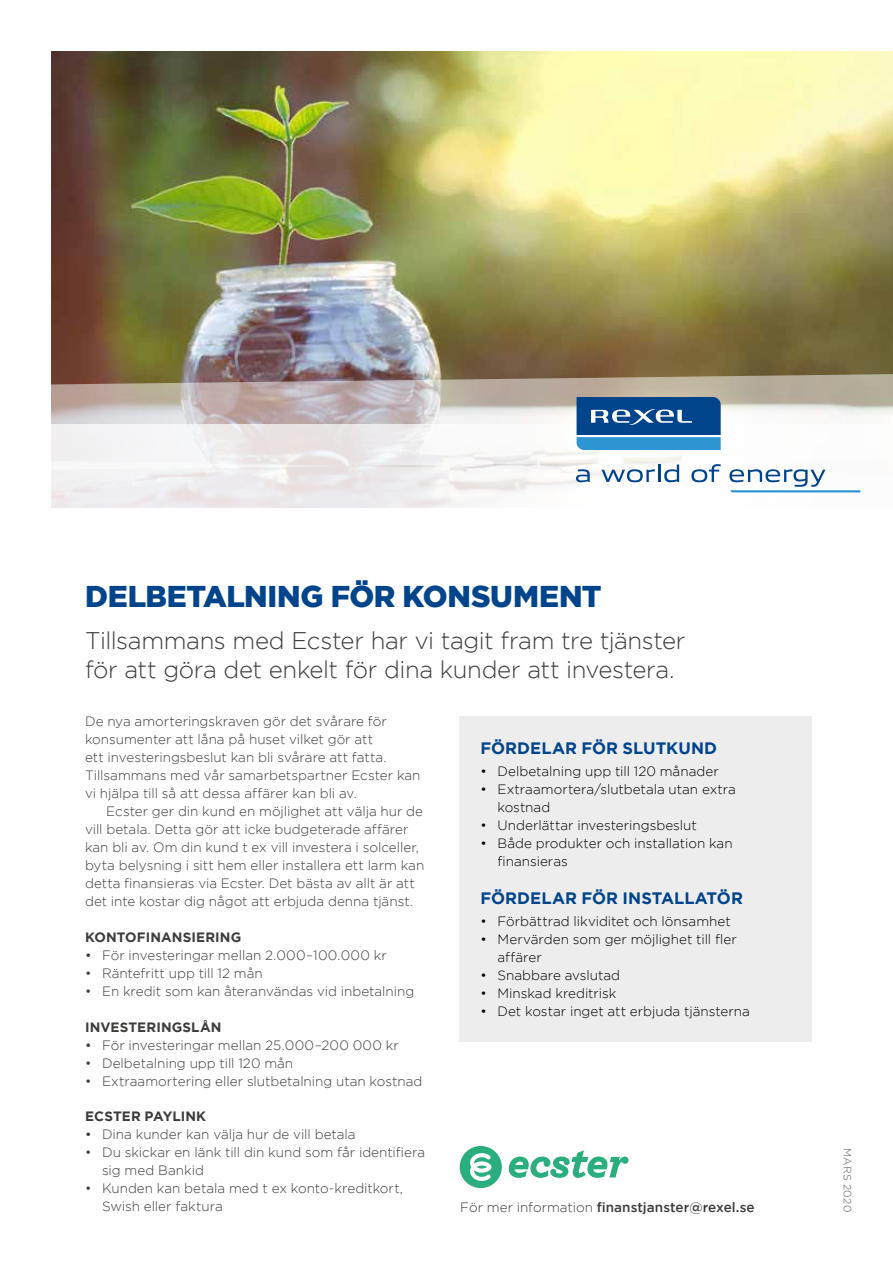
<style>
.page{position:relative;width:893px;height:1263px;background:#fff}
.page>*{position:absolute;margin:0;border:0;box-sizing:border-box;transform-origin:0 0}
.t1{font:900 30px "Gotham";letter-spacing:-.01em;color:#00448c}
.t2{font:300 24px/28.8px "Gotham";letter-spacing:-.015em;color:#3c3c3b}
.t3{font:700 16.5px "Gotham";letter-spacing:.005em;color:#00448c}
.t4{font:300 13.5px/18px "Gotham";color:#3c3c3b}
.t5{font:300 13.5px/18px "Gotham";color:#000}
.t6{font:700 13.5px "Gotham";letter-spacing:.01em;color:#3c3c3b}
.t7{font:500 13.5px "Gotham";letter-spacing:.005em;color:#3c3c3b}
.t8{font:300 10.5px "Gotham";letter-spacing:.03em;color:#575756}
.s1{font-weight:400}
.s2{font-weight:300}
</style>
<div class="page">
<img style="left:51px;top:51px;width:842px;height:323px">
<svg style="left:51px;top:470px;width:810px;height:38px;fill:#f1f0f2"></svg>
<svg style="left:51px;top:374px;width:842px;height:96px"></svg>
<svg style="left:577px;top:397px;width:144px;height:53px;background:#286da9"></svg>
<svg style="left:576px;top:469px;width:14px;height:13px"></svg>
<svg style="left:602px;top:469px;width:53px;height:13px"></svg>
<hr style="left:658px;top:464px;width:3px;height:18px;background:#00448c">
<svg style="left:664px;top:464px;width:15px;height:18px"></svg>
<svg style="left:691px;top:464px;width:30px;height:18px"></svg>
<svg style="left:729px;top:469px;width:131px;height:23px"></svg>
<svg style="left:509px;top:1150px;width:120px;height:28px"></svg>
<div style="left:460px;top:1146px;width:42px;height:42px;background:#2bae7d;border-radius:50%"></div>
<svg style="left:470px;top:1153px;width:21px;height:28px"></svg>
<div style="left:459px;top:716px;width:353px;height:326px;background:#ededed"></div>
<h1 class="t1" style="left:85px;top:579px;width:518px">DELBETALNING FÖR KONSUMENT</h1>
<h2 class="t2" style="left:85px;top:626px;width:602px">Tillsammans med Ecster har vi tagit fram tre tjänster för att göra det enkelt för dina kunder att investera.</h2>
<p class="t4" style="left:85px;top:712px;width:337px">De nya amorteringskraven gör det svårare för konsumenter att låna på huset vilket gör att<br>ett investeringsbeslut kan bli svårare att fatta.<br>Tillsammans med vår samarbetspartner Ecster kan vi hjälpa till så att dessa affärer kan bli av.</p>
<p class="t4" style="left:85px;top:802px;width:341px;text-indent:21px">Ecster ger din kund en möjlighet att välja hur de vill betala. Detta gör att icke budgeterade affärer kan bli av. Om din kund t ex vill investera i solceller, byta belysning i sitt hem eller installera ett larm kan detta finansieras via Ecster. Det bästa av allt är att det inte kostar dig något att erbjuda denna tjänst.</p>
<p class="t6" style="left:85px;top:930px;width:158px">KONTOFINANSIERING</p>
<p class="t4" style="left:85px;top:946px;width:303px"><span class="s1">•</span> För investeringar mellan 2.000–100.000 kr</p>
<p class="t4" style="left:85px;top:964px;width:179px">• Räntefritt upp till 12 mån</p>
<p class="t4" style="left:85px;top:982px;width:331px">• En kredit som kan återanvändas vid inbetalning</p>
<p class="t6" style="left:85px;top:1020px;width:138px">INVESTERINGSLÅN</p>
<p class="t4" style="left:85px;top:1036px;width:315px"><span class="s1">•</span> För investeringar mellan 25.000–200 000 kr</p>
<p class="t4" style="left:85px;top:1054px;width:210px">• Delbetalning upp till 120 mån</p>
<p class="t4" style="left:85px;top:1072px;width:339px">• Extraamortering eller slutbetalning utan kostnad</p>
<p class="t6" style="left:85px;top:1108px;width:123px">ECSTER PAYLINK</p>
<p class="t4" style="left:85px;top:1125px;width:272px"><span class="s1">•</span> Dina kunder kan välja hur de vill betala</p>
<p class="t4" style="left:102px;top:1143px;width:325px;text-indent:-17px">• Du skickar en länk till din kund som får identifiera sig med Bankid</p>
<p class="t4" style="left:102px;top:1178px;width:302px;text-indent:-17px">• Kunden kan betala med t ex konto-kreditkort,<br>Swish eller faktura</p>
<p class="t3" style="left:481px;top:739px;width:238px">FÖRDELAR FÖR SLUTKUND</p>
<p class="t5" style="left:480px;top:762px;width:240px">• Delbetalning upp till 120 månader</p>
<p class="t5" style="left:497px;top:780px;width:240px;text-indent:-17px">• Extraamortera/slutbetala utan extra kostnad</p>
<p class="t5" style="left:480px;top:816px;width:218px">• Underlättar investeringsbeslut</p>
<p class="t5" style="left:497px;top:834px;width:237px;text-indent:-17px">• Både produkter och installation kan finansieras</p>
<p class="t3" style="left:481px;top:889px;width:264px">FÖRDELAR FÖR INSTALLATÖR</p>
<p class="t5" style="left:480px;top:912px;width:252px">• Förbättrad likviditet och lönsamhet</p>
<p class="t5" style="left:497px;top:930px;width:241px;text-indent:-17px">• Mervärden som ger möjlighet till fler affärer</p>
<p class="t5" style="left:480px;top:966px;width:141px">• Snabbare avslutad</p>
<p class="t5" style="left:480px;top:984px;width:137px">• Minskad kreditrisk</p>
<p class="t5" style="left:480px;top:1002px;width:271px">• Det kostar inget att erbjuda tjänsterna</p>
<p class="t7" style="left:460px;top:1199px;width:296px"><span class="s2">För mer information</span> finanstjanster@rexel.se</p>
<p class="t8" style="left:853px;top:1148px;width:66px;rotate:90deg">MARS 2020</p>
</div>
